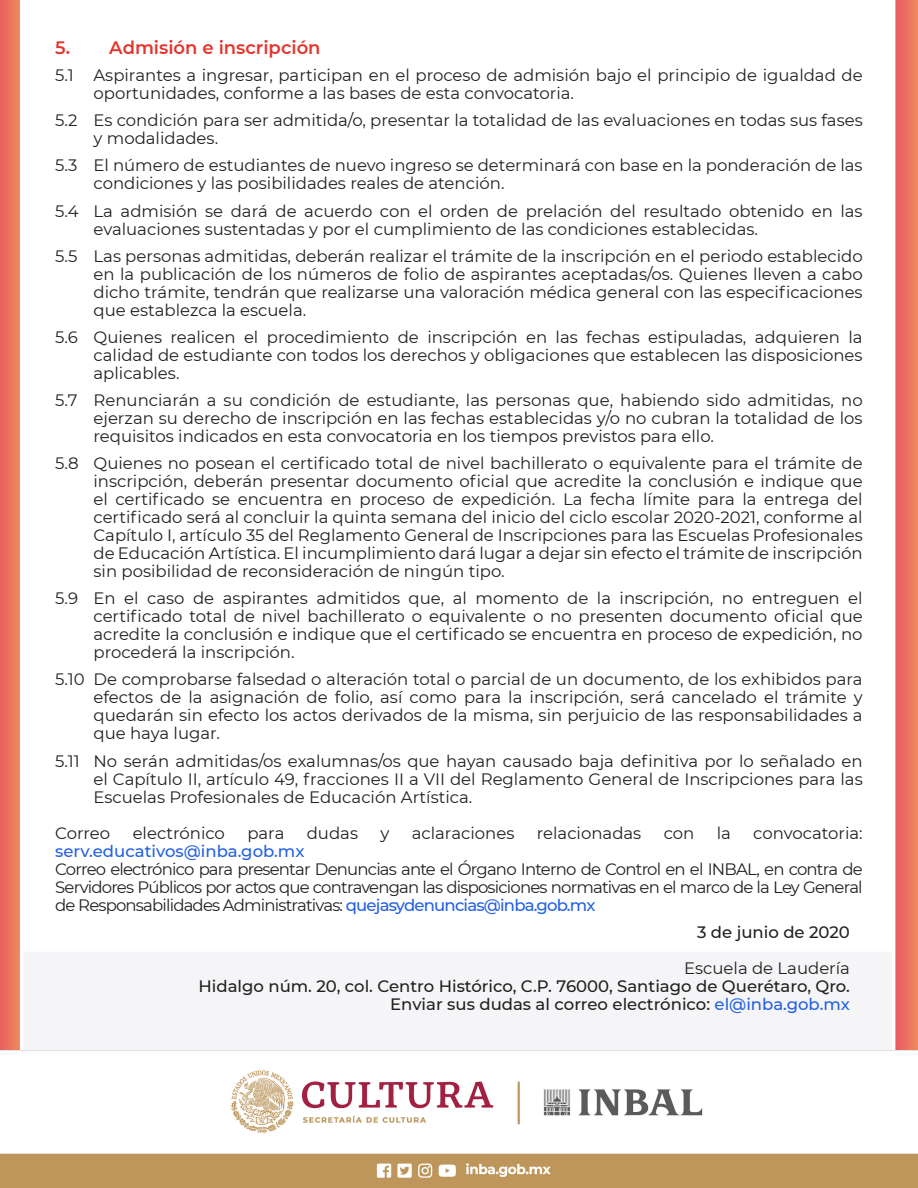
<style>
.page{position:relative;width:918px;height:1188px;background:#fff}
.page>*{position:absolute;margin:0;border:0;box-sizing:border-box;transform-origin:0 0}
.t1{font:600 18px "Montserrat";color:#e4352d}
.Body_Text{font:16.5px/18px "Montserrat";color:#231f20;text-align:justify}
.Body_Text-2{font:500 16.5px "Montserrat";color:#231f20}
.Body_Text-3{font:500 16.5px "Montserrat";color:#2360e2}
.s1{font-weight:500;color:#2360e2}
.s2{color:#2360e2}
</style>
<div class="page">
<div style="left:0;top:0;width:20px;height:1051px;background:linear-gradient(to right,#e76061,#ee885d)"></div>
<div style="left:23px;top:952px;width:869px;height:102px;background:#f5f5f7"></div>
<div style="left:896px;top:0;width:22px;height:1053px;background:linear-gradient(to right,#e75c62,#ee875d)"></div>
<img style="left:0;top:1050px;width:918px;height:138px">
<p class="t1" style="left:55px;top:35px;width:267px">5. Admisión e inscripción</p>
<p class="Body_Text" style="left:94px;top:66px;width:771px;text-indent:-38px">5.1 Aspirantes a ingresar, participan en el proceso de admisión bajo el principio de igualdad de oportunidades, conforme a las bases de esta convocatoria.</p>
<p class="Body_Text" style="left:94px;top:111px;width:771px;text-indent:-38px">5.2 Es condición para ser admitida/o, presentar la totalidad de las evaluaciones en todas sus fases y modalidades.</p>
<p class="Body_Text" style="left:94px;top:156px;width:771px;text-indent:-38px">5.3 El número de estudiantes de nuevo ingreso se determinará con base en la ponderación de las condiciones y las posibilidades reales de atención.</p>
<p class="Body_Text" style="left:94px;top:201px;width:771px;text-indent:-38px">5.4 La admisión se dará de acuerdo con el orden de prelación del resultado obtenido en las evaluaciones sustentadas y por el cumplimiento de las condiciones establecidas.</p>
<p class="Body_Text" style="left:94px;top:246px;width:771px;text-indent:-38px">5.5 Las personas admitidas, deberán realizar el trámite de la inscripción en el periodo establecido en la publicación de los números de folio de aspirantes aceptadas/os. Quienes lleven a cabo dicho trámite, tendrán que realizarse una valoración médica general con las especificaciones que establezca la escuela.</p>
<p class="Body_Text" style="left:94px;top:327px;width:771px;text-indent:-38px">5.6 Quienes realicen el procedimiento de inscripción en las fechas estipuladas, adquieren la calidad de estudiante con todos los derechos y obligaciones que establecen las disposiciones aplicables.</p>
<p class="Body_Text" style="left:94px;top:391px;width:771px;text-indent:-38px">5.7 Renunciarán a su condición de estudiante, las personas que, habiendo sido admitidas, no ejerzan su derecho de inscripción en las fechas establecidas y/o no cubran la totalidad de los requisitos indicados en esta convocatoria en los tiempos previstos para ello.</p>
<p class="Body_Text" style="left:94px;top:454px;width:771px;text-indent:-38px">5.8 Quienes no posean el certificado total de nivel bachillerato o equivalente para el trámite de inscripción, deberán presentar documento oficial que acredite la conclusión e indique que el certificado se encuentra en proceso de expedición. La fecha límite para la entrega del certificado será al concluir la quinta semana del inicio del ciclo escolar 2020-2021, conforme al Capítulo I, artículo 35 del Reglamento General de Inscripciones para las Escuelas Profesionales de Educación Artística. El incumplimiento dará lugar a dejar sin efecto el trámite de inscripción sin posibilidad de reconsideración de ningún tipo.</p>
<p class="Body_Text" style="left:94px;top:589px;width:771px;text-indent:-38px">5.9 En el caso de aspirantes admitidos que, al momento de la inscripción, no entreguen el certificado total de nivel bachillerato o equivalente o no presenten documento oficial que acredite la conclusión e indique que el certificado se encuentra en proceso de expedición, no procederá la inscripción.</p>
<p class="Body_Text" style="left:94px;top:670px;width:771px;text-indent:-38px">5.10 De comprobarse falsedad o alteración total o parcial de un documento, de los exhibidos para efectos de la asignación de folio, así como para la inscripción, será cancelado el trámite y quedarán sin efecto los actos derivados de la misma, sin perjuicio de las responsabilidades a que haya lugar.</p>
<p class="Body_Text" style="left:94px;top:751px;width:771px;text-indent:-38px">5.11 No serán admitidas/os exalumnas/os que hayan causado baja definitiva por lo señalado en el Capítulo II, artículo 49, fracciones II a VII del Reglamento General de Inscripciones para las Escuelas Profesionales de Educación Artística.</p>
<p class="Body_Text" style="left:55px;top:823px;width:57px">Correo</p>
<p class="Body_Text" style="left:133px;top:823px;width:94px">electrónico</p>
<p class="Body_Text" style="left:247px;top:823px;width:39px">para</p>
<p class="Body_Text" style="left:307px;top:823px;width:53px">dudas</p>
<p class="Body_Text" style="left:380px;top:823px;width:10px">y</p>
<p class="Body_Text" style="left:412px;top:823px;width:104px">aclaraciones</p>
<p class="Body_Text" style="left:537px;top:823px;width:106px">relacionadas</p>
<p class="Body_Text" style="left:664px;top:823px;width:32px">con</p>
<p class="Body_Text" style="left:717px;top:823px;width:16px">la</p>
<p class="Body_Text" style="left:753px;top:823px;width:111px">convocatoria:</p>
<p class="Body_Text-3" style="left:55px;top:839px;width:251px">serv.educativos@inba.gob.mx</p>
<p class="Body_Text" style="left:55px;top:859px;width:809px">Correo electrónico para presentar Denuncias ante el Órgano Interno de Control en el INBAL, en contra de Servidores Públicos por actos que contravengan las disposiciones normativas en el marco de la Ley General de Responsabilidades Administrativas: <span class="s1">quejasydenuncias@inba.gob.mx</span></p>
<p class="Body_Text-2" style="left:697px;top:920px;width:154px">3 de junio de 2020</p>
<p class="Body_Text" style="left:684px;top:958px;width:167px">Escuela de Laudería</p>
<p class="Body_Text-2" style="left:198px;top:974px;width:653px">Hidalgo núm. 20, col. Centro Histórico, C.P. 76000, Santiago de Querétaro, Qro.</p>
<p class="Body_Text-2" style="left:390px;top:992px;width:461px">Enviar sus dudas al correo electrónico: <span class="s2">el@inba.gob.mx</span></p>
</div>
